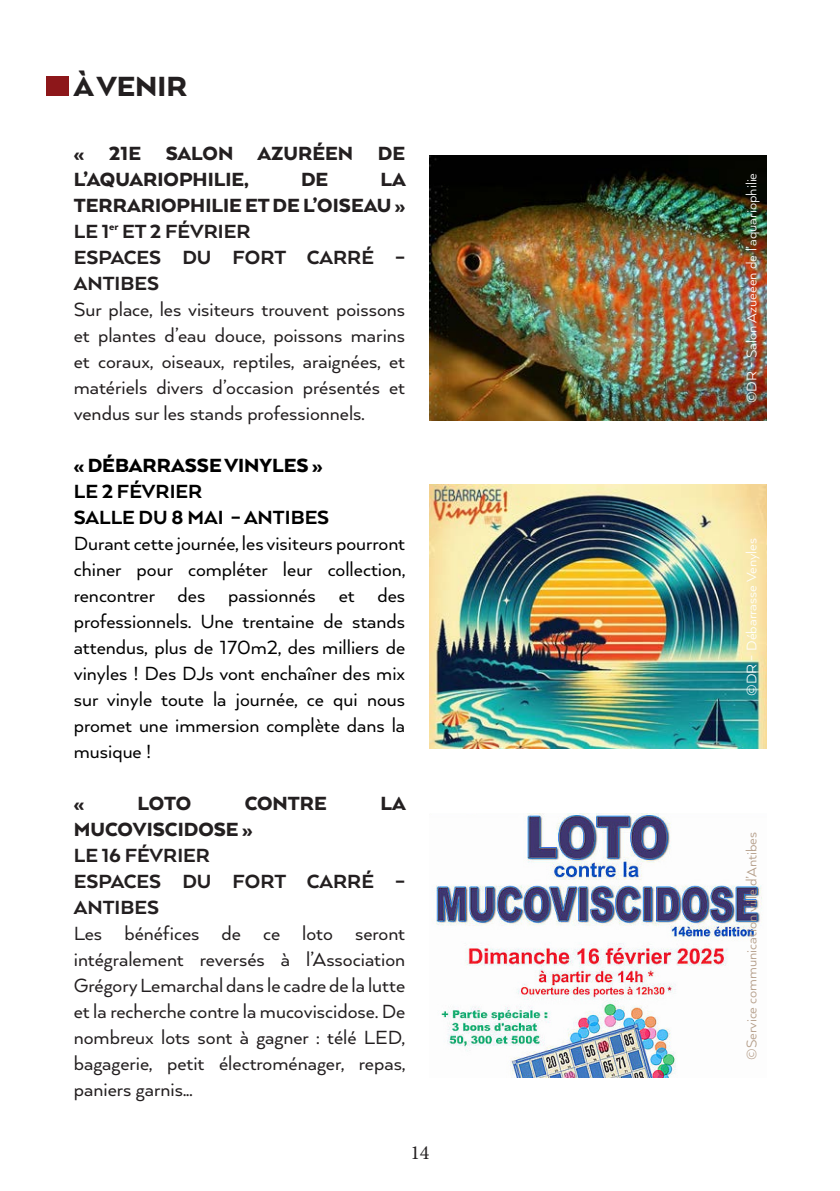
<style>
.page{position:relative;width:840px;height:1191px;background:#fff}
.page>*{position:absolute;margin:0;border:0;box-sizing:border-box;transform-origin:0 0}
.t1{font:900 32px "Arquitecta";color:#231f20}
.t2{font:22px/26px "Arquitecta";color:#231f20;text-align:justify}
.t3{font:22px/26px "Arquitecta";color:#000;text-align:justify}
.t4{font:900 22px/26px "Arquitecta";color:#231f20}
.t5{font:800 22px/26px "Arquitecta";color:#231f20}
.t6{font:800 22px "Arquitecta";color:#000}
.t7{font:900 22px "Arquitecta";color:#000}
.t8{font:20px "Minion Pro";color:#231f20}
.t9{font:16px "Arquitecta";color:#fff}
.t10{font:16px "Arquitecta";color:#b39c87}
</style>
<div class="page">
<div style="left:46px;top:77px;width:23px;height:19px;background:#8d171a"></div>
<img style="left:429px;top:484px;width:336px;height:265px">
<img style="left:429px;top:156px;width:336px;height:264px">
<img style="left:434px;top:813px;width:328px;height:264px">
<p class="t1" style="left:74px;top:66px;width:115px">À VENIR</p>
<p class="t4" style="left:74px;top:140px;width:333px">« 21E SALON AZURÉEN DE<br>L’AQUARIOPHILIE,</p>
<p class="t4" style="left:74px;top:166px;width:333px;text-align:right">LA<br>TERRARIOPHILIE ET DE L’OISEAU »</p>
<p class="t5" style="left:74px;top:217px;width:178px">LE 1<sup>er</sup> ET 2 FÉVRIER</p>
<p class="t5" style="left:74px;top:243px;width:333px">ESPACES DU FORT CARRÉ –<br>ANTIBES</p>
<p class="t2" style="left:74px;top:295px;width:333px">Sur place, les visiteurs trouvent poissons et plantes d’eau douce, poissons marins et coraux, oiseaux, reptiles, araignées, et matériels divers d’occasion présentés et vendus sur les stands professionnels.</p>
<p class="t7" style="left:74px;top:451px;width:250px">« DÉBARRASSE VINYLES »</p>
<p class="t6" style="left:74px;top:477px;width:130px">LE 2 FÉVRIER</p>
<p class="t6" style="left:74px;top:503px;width:257px">SALLE DU 8 MAI – ANTIBES</p>
<p class="t3" style="left:74px;top:529px;width:333px">Durant cette journée, les visiteurs pourront chiner pour compléter leur collection, rencontrer des passionnés et des professionnels. Une trentaine de stands attendus, plus de 170m2, des milliers de vinyles ! Des DJs vont enchaîner des mix sur vinyle toute la journée, ce qui nous promet une immersion complète dans la musique !</p>
<p class="t4" style="left:301px;top:166px;width:29px">DE</p>
<p class="t4" style="left:74px;top:790px;width:12px">«</p>
<p class="t4" style="left:137px;top:790px;width:55px">LOTO</p>
<p class="t4" style="left:245px;top:790px;width:84px">CONTRE</p>
<p class="t4" style="left:380px;top:790px;width:27px">LA</p>
<p class="t4" style="left:74px;top:816px;width:180px">MUCOVISCIDOSE »</p>
<p class="t5" style="left:74px;top:841px;width:138px">LE 16 FÉVRIER</p>
<p class="t5" style="left:74px;top:867px;width:333px">ESPACES DU FORT CARRÉ –<br>ANTIBES</p>
<p class="t2" style="left:74px;top:919px;width:333px">Les bénéfices de ce loto seront intégralement reversés à l’Association Grégory Lemarchal dans le cadre de la lutte et la recherche contre la mucoviscidose. De nombreux lots sont à gagner : télé LED, bagagerie, petit électroménager, repas, paniers garnis...</p>
<p class="t8" style="left:410px;top:1139px;width:21px">14</p>
<p class="t9" style="left:741px;top:403px;width:232px;rotate:-90deg">©DR - Salon Azueéen de l’aquariophilie</p>
<p class="t9" style="left:741px;top:696px;width:159px;rotate:-90deg">©DR - Débarrasse Venyles</p>
<p class="t10" style="left:741px;top:1060px;width:229px;rotate:-90deg">©Service communication ville d’Antibes</p>
</div>
